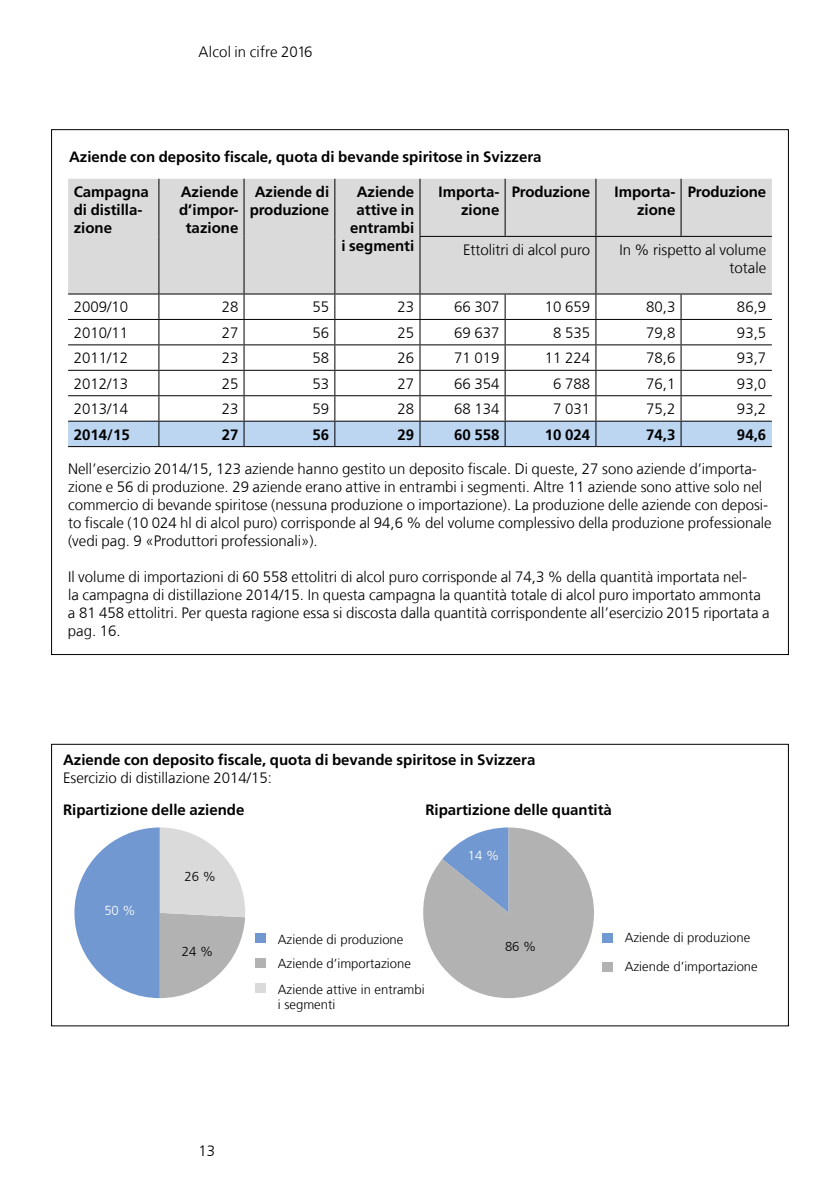
<style>
.page{position:relative;width:840px;height:1191px;background:#fff}
.page>*{position:absolute;margin:0;border:0;box-sizing:border-box;transform-origin:0 0}
.t1{font:300 15px/18px "Frutiger LT Com";color:#000}
.t2{font:700 15px/18px "Frutiger LT Com";color:#000;text-align:right}
.t3{font:300 13px/24px "Frutiger LT Com";color:#000}
.t4{font:300 13px "Frutiger LT Com";color:#fff}
</style>
<div class="page">
<div style="left:68px;top:179px;width:703px;height:114px;background:#dadada"></div>
<hr style="left:68px;top:293px;width:91px;height:1px;background:#000">
<hr style="left:159px;top:293px;width:85px;height:1px;background:#000">
<hr style="left:244px;top:293px;width:90px;height:1px;background:#000">
<hr style="left:334px;top:293px;width:86px;height:1px;background:#000">
<hr style="left:420px;top:293px;width:85px;height:1px;background:#000">
<hr style="left:505px;top:293px;width:90px;height:1px;background:#000">
<hr style="left:595px;top:293px;width:85px;height:1px;background:#000">
<hr style="left:680px;top:293px;width:91px;height:1px;background:#000">
<hr style="left:68px;top:446px;width:91px;height:1px;background:#000">
<hr style="left:159px;top:446px;width:85px;height:1px;background:#000">
<hr style="left:244px;top:446px;width:90px;height:1px;background:#000">
<hr style="left:334px;top:446px;width:86px;height:1px;background:#000">
<hr style="left:420px;top:446px;width:85px;height:1px;background:#000">
<hr style="left:505px;top:446px;width:90px;height:1px;background:#000">
<hr style="left:595px;top:446px;width:85px;height:1px;background:#000">
<hr style="left:680px;top:446px;width:91px;height:1px;background:#000">
<hr style="left:158px;top:179px;width:1px;height:57px;background:#000">
<hr style="left:243px;top:179px;width:1px;height:57px;background:#000">
<hr style="left:334px;top:179px;width:1px;height:57px;background:#000">
<hr style="left:158px;top:236px;width:1px;height:57px;background:#000">
<hr style="left:243px;top:236px;width:1px;height:57px;background:#000">
<hr style="left:334px;top:236px;width:1px;height:57px;background:#000">
<hr style="left:419px;top:179px;width:1px;height:57px;background:#000">
<hr style="left:504px;top:179px;width:1px;height:57px;background:#000">
<hr style="left:595px;top:179px;width:1px;height:57px;background:#000">
<hr style="left:680px;top:179px;width:1px;height:57px;background:#000">
<hr style="left:419px;top:236px;width:86px;height:1px;background:#000">
<hr style="left:419px;top:237px;width:1px;height:56px;background:#000">
<hr style="left:505px;top:236px;width:90px;height:1px;background:#000">
<hr style="left:595px;top:236px;width:85px;height:1px;background:#000">
<hr style="left:595px;top:237px;width:1px;height:56px;background:#000">
<hr style="left:680px;top:236px;width:91px;height:1px;background:#000">
<svg style="left:68px;top:294px;width:703px;height:152px"></svg>
<div style="left:255px;top:933px;width:10px;height:10px;background:#7198d0"></div>
<div style="left:255px;top:958px;width:10px;height:10px;background:#b3b2b2"></div>
<div style="left:255px;top:982px;width:10px;height:10px;background:#dadada"></div>
<svg style="left:74px;top:827px;width:171px;height:171px"></svg>
<div style="left:602px;top:933px;width:10px;height:10px;background:#7198d0"></div>
<div style="left:602px;top:962px;width:10px;height:10px;background:#b3b2b2"></div>
<svg style="left:423px;top:827px;width:170px;height:171px"></svg>
<p class="t1" style="left:198px;top:43px;width:115px">Alcol in cifre 2016</p>
<p class="t2" style="left:69px;top:148px;width:473px">Aziende con deposito fiscale, quota di bevande spiritose in Svizzera</p>
<p class="t2" style="left:74px;top:183px;width:77px;text-align:left">Campagna di distilla&shy;zione</p>
<p class="t2" style="left:179px;top:183px;width:61px;text-align:center">Aziende d’impor&shy;tazione</p>
<p class="t2" style="left:250px;top:183px;width:81px;text-align:center">Aziende di produzione</p>
<p class="t2" style="left:341px;top:183px;width:74px">Aziende attive in entrambi<br>i segmenti</p>
<p class="t2" style="left:438px;top:183px;width:62px">Importa&shy;zione</p>
<p class="t2" style="left:511px;top:183px;width:80px">Produzione</p>
<p class="t2" style="left:614px;top:183px;width:62px">Importa&shy;zione</p>
<p class="t2" style="left:687px;top:183px;width:80px">Produzione</p>
<p class="t1" style="left:463px;top:241px;width:129px">Ettolitri di alcol puro</p>
<p class="t1" style="left:619px;top:241px;width:148px;text-align:right">In % rispetto al volume totale</p>
<p class="t1" style="left:74px;top:298px;width:56px">2009/10</p>
<p class="t1" style="left:221px;top:298px;width:18px">28</p>
<p class="t1" style="left:312px;top:298px;width:18px">55</p>
<p class="t1" style="left:397px;top:298px;width:18px">23</p>
<p class="t1" style="left:454px;top:298px;width:47px">66 307</p>
<p class="t1" style="left:544px;top:298px;width:47px">10 659</p>
<p class="t1" style="left:645px;top:298px;width:31px">80,3</p>
<p class="t1" style="left:736px;top:298px;width:31px">86,9</p>
<p class="t1" style="left:74px;top:324px;width:56px">2010/11</p>
<p class="t1" style="left:221px;top:324px;width:18px">27</p>
<p class="t1" style="left:312px;top:324px;width:18px">56</p>
<p class="t1" style="left:397px;top:324px;width:18px">25</p>
<p class="t1" style="left:454px;top:324px;width:47px">69 637</p>
<p class="t1" style="left:553px;top:324px;width:38px">8 535</p>
<p class="t1" style="left:645px;top:324px;width:31px">79,8</p>
<p class="t1" style="left:736px;top:324px;width:31px">93,5</p>
<p class="t1" style="left:74px;top:349px;width:56px">2011/12</p>
<p class="t1" style="left:221px;top:349px;width:18px">23</p>
<p class="t1" style="left:312px;top:349px;width:18px">58</p>
<p class="t1" style="left:397px;top:349px;width:18px">26</p>
<p class="t1" style="left:454px;top:349px;width:47px">71 019</p>
<p class="t1" style="left:544px;top:349px;width:47px">11 224</p>
<p class="t1" style="left:645px;top:349px;width:31px">78,6</p>
<p class="t1" style="left:736px;top:349px;width:31px">93,7</p>
<p class="t1" style="left:74px;top:374px;width:56px">2012/13</p>
<p class="t1" style="left:221px;top:374px;width:18px">25</p>
<p class="t1" style="left:312px;top:374px;width:18px">53</p>
<p class="t1" style="left:397px;top:374px;width:18px">27</p>
<p class="t1" style="left:454px;top:374px;width:47px">66 354</p>
<p class="t1" style="left:553px;top:374px;width:38px">6 788</p>
<p class="t1" style="left:645px;top:374px;width:31px">76,1</p>
<p class="t1" style="left:736px;top:374px;width:31px">93,0</p>
<p class="t1" style="left:74px;top:400px;width:56px">2013/14</p>
<p class="t1" style="left:221px;top:400px;width:18px">23</p>
<p class="t1" style="left:312px;top:400px;width:18px">59</p>
<p class="t1" style="left:397px;top:400px;width:18px">28</p>
<p class="t1" style="left:454px;top:400px;width:47px">68 134</p>
<p class="t1" style="left:553px;top:400px;width:38px">7 031</p>
<p class="t1" style="left:645px;top:400px;width:31px">75,2</p>
<p class="t1" style="left:736px;top:400px;width:31px">93,2</p>
<p class="t2" style="left:74px;top:425px;width:57px">2014/15</p>
<p class="t2" style="left:221px;top:425px;width:18px">27</p>
<p class="t2" style="left:312px;top:425px;width:18px">56</p>
<p class="t2" style="left:397px;top:425px;width:18px">29</p>
<p class="t2" style="left:454px;top:425px;width:47px">60 558</p>
<p class="t2" style="left:544px;top:425px;width:47px">10 024</p>
<p class="t2" style="left:645px;top:425px;width:31px">74,3</p>
<p class="t2" style="left:736px;top:425px;width:31px">94,6</p>
<p class="t1" style="left:68px;top:460px;width:704px">Nell’esercizio 2014/15, 123 aziende hanno gestito un deposito fiscale. Di queste, 27 sono aziende d’importa&shy;zione e 56 di produzione. 29 aziende erano attive in entrambi i segmenti. Altre 11 aziende sono attive solo nel commercio di bevande spiritose (nessuna produzione o importazione). La produzione delle aziende con deposi&shy;to -fiscale (10 024 hl di alcol puro) corrisponde al 94,6 % del volume complessivo della produzione professionale (vedi pag. 9 «Produttori professionali»).</p>
<p class="t1" style="left:68px;top:568px;width:702px">Il volume di importazioni di 60 558 ettolitri di alcol puro corrisponde al 74,3 % della quantità importata nel-<br>la campagna di distillazione 2014/15. In questa campagna la quantità totale di alcol puro importato ammonta a 81 458 ettolitri. Per questa ragione essa si discosta dalla quantità corrispondente all’esercizio 2015 riportata a pag. 16.</p>
<p class="t2" style="left:63px;top:751px;width:473px">Aziende con deposito fiscale, quota di bevande spiritose in Svizzera</p>
<p class="t1" style="left:63px;top:769px;width:210px">Esercizio di distillazione 2014/15:</p>
<p class="t2" style="left:63px;top:800px;width:183px">Ripartizione delle aziende</p>
<p class="t2" style="left:425px;top:800px;width:188px">Ripartizione delle quantità</p>
<p class="t4" style="left:104px;top:902px;width:33px">50 %</p>
<p class="t3" style="left:184px;top:865px;width:33px">26 %</p>
<p class="t3" style="left:182px;top:939px;width:33px">24 %</p>
<p class="t1" style="left:198px;top:1141px;width:18px">13</p>
<p class="t3" style="left:278px;top:927px;width:134px">Aziende di produzione<br>Aziende d’importazione</p>
<p class="t3" style="left:278px;top:981px;width:148px;line-height:15.6px">Aziende attive in entrambi i segmenti</p>
<p class="t4" style="left:467px;top:848px;width:33px">14 %</p>
<p class="t3" style="left:504px;top:935px;width:33px">86 %</p>
<p class="t3" style="left:624px;top:925px;width:127px">Aziende di produzione</p>
<p class="t3" style="left:624px;top:954px;width:134px">Aziende d’importazione</p>
</div>
